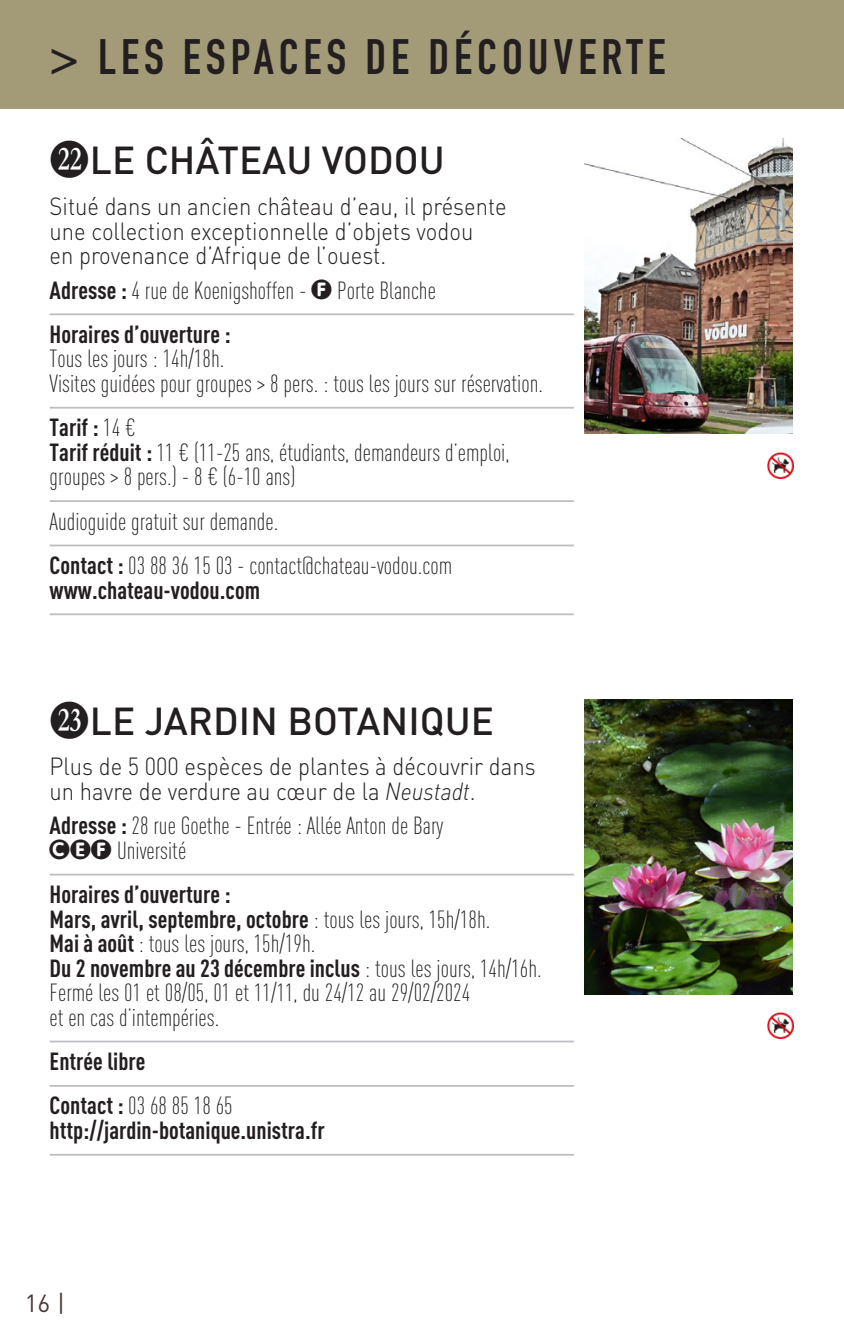
<style>
.page{position:relative;width:844px;height:1340px;background:#fff}
.page>*{position:absolute;margin:0;border:0;box-sizing:border-box;transform-origin:0 0}
.t1{font:49px "DIN Engschrift Std";letter-spacing:.1em;color:#231f20}
.Titre_fiche{font:500 38.5px "DIN";color:#231f20}
.paragraphe_avec_file{font:300 24.5px/24.5px "DIN Cond";color:#231f20}
.accroche{font:300 24.5px/24.5px "DIN";color:#231f20;scale:.9 1}
.paragraphe_avec_file-2{font:700 24.5px/24.5px "DIN Cond";color:#231f20}
.t2{font:24.5px "DIN";color:#463a33}
.s1{font-family:"Numberpile";font-weight:400;font-size:35px}
.s2{font-weight:700}
.s3{font-family:"Circled";font-weight:400}
.s4{font-style:italic}
.s5{font-weight:300}
</style>
<div class="page">
<div style="left:0;top:0;width:843px;height:109px;background:#a39a77"></div>
<hr style="left:843px;top:0;width:1px;height:109px;background:#a39a77">
<img style="left:584px;top:139px;width:208px;height:295px">
<img style="left:767px;top:452px;width:26px;height:26px">
<img style="left:584px;top:699px;width:208px;height:295px">
<img style="left:767px;top:1012px;width:26px;height:26px">
<hr style="left:50px;top:313px;width:523px;height:2px;background:#bcbdc0">
<hr style="left:50px;top:407px;width:523px;height:1px;background:#bcbdc0">
<hr style="left:50px;top:500px;width:523px;height:2px;background:#bcbdc0">
<hr style="left:50px;top:544px;width:523px;height:2px;background:#bcbdc0">
<hr style="left:50px;top:613px;width:523px;height:2px;background:#bcbdc0">
<hr style="left:50px;top:873px;width:523px;height:2px;background:#bcbdc0">
<hr style="left:50px;top:1040px;width:523px;height:2px;background:#bcbdc0">
<hr style="left:50px;top:1085px;width:523px;height:1px;background:#bcbdc0">
<hr style="left:50px;top:1153px;width:523px;height:2px;background:#bcbdc0">
<p class="t1" style="left:50px;top:28px;width:617px">&gt; LES ESPACES DE DÉCOUVERTE</p>
<p class="Titre_fiche" style="left:50px;top:136px;width:396px"><span class="s1">W</span>LE CHÂTEAU VODOU</p>
<p class="accroche" style="left:50px;top:194px;width:509px">Situé dans un ancien château d’eau, il présente une collection exceptionnelle d’objets vodou<br>en provenance d’Afrique de l’ouest.</p>
<p class="paragraphe_avec_file" style="left:50px;top:278px;width:387px"><span class="s2">Adresse :</span> 4 rue de Koenigshoffen - <span class="s3">F</span> Porte Blanche</p>
<p class="paragraphe_avec_file" style="left:50px;top:322px;width:494px"><span class="s2">Horaires d’ouverture :<br></span>Tous les jours : 14h/18h.<br>Visites guidées pour groupes &gt; 8 pers. : tous les jours sur réservation.</p>
<p class="paragraphe_avec_file" style="left:50px;top:415px;width:461px"><span class="s2">Tarif :</span> 14 €<br><span class="s2">Tarif réduit :</span> 11 € (11-25 ans, étudiants, demandeurs d’emploi, groupes &gt; 8 pers.) - 8 € (6-10 ans)</p>
<p class="paragraphe_avec_file" style="left:50px;top:509px;width:230px">Audioguide gratuit sur demande.</p>
<p class="paragraphe_avec_file" style="left:50px;top:553px;width:404px"><span class="s2">Contact :</span> 03 88 36 15 03 - contact@chateau-vodou.com <span class="s2">www.chateau-vodou.com</span></p>
<p class="Titre_fiche" style="left:50px;top:696px;width:446px"><span class="s1">X</span>LE JARDIN BOTANIQUE</p>
<p class="accroche" style="left:50px;top:754px;width:541px">Plus de 5 000 espèces de plantes à découvrir dans un havre de verdure au cœur de la <span class="s4">Neustadt</span>.</p>
<p class="paragraphe_avec_file" style="left:50px;top:813px;width:395px"><span class="s2">Adresse :</span> 28 rue Goethe - Entrée : Allée Anton de Bary<br><span class="s3">CEF</span> Université</p>
<p class="paragraphe_avec_file" style="left:50px;top:882px;width:493px"><span class="s2">Horaires d’ouverture :<br>Mars, avril, septembre, octobre</span> : tous les jours, 15h/18h.<br><span class="s2">Mai à août</span> : tous les jours, 15h/19h.<br><span class="s2">Du 2 novembre au 23 décembre inclus</span> : tous les jours, 14h/16h.<br>Fermé les 01 et 08/05, 01 et 11/11, du 24/12 au 29/02/2024<br>et en cas d’intempéries.</p>
<p class="paragraphe_avec_file-2" style="left:50px;top:1048px;width:97px">Entrée libre</p>
<p class="paragraphe_avec_file-2" style="left:50px;top:1092px;width:276px">Contact : <span class="s5">03 68 85 18 65 </span>http://jardin-botanique.unistra.fr</p>
<p class="t2" style="left:25px;top:1287px;width:42px">16 |</p>
</div>
